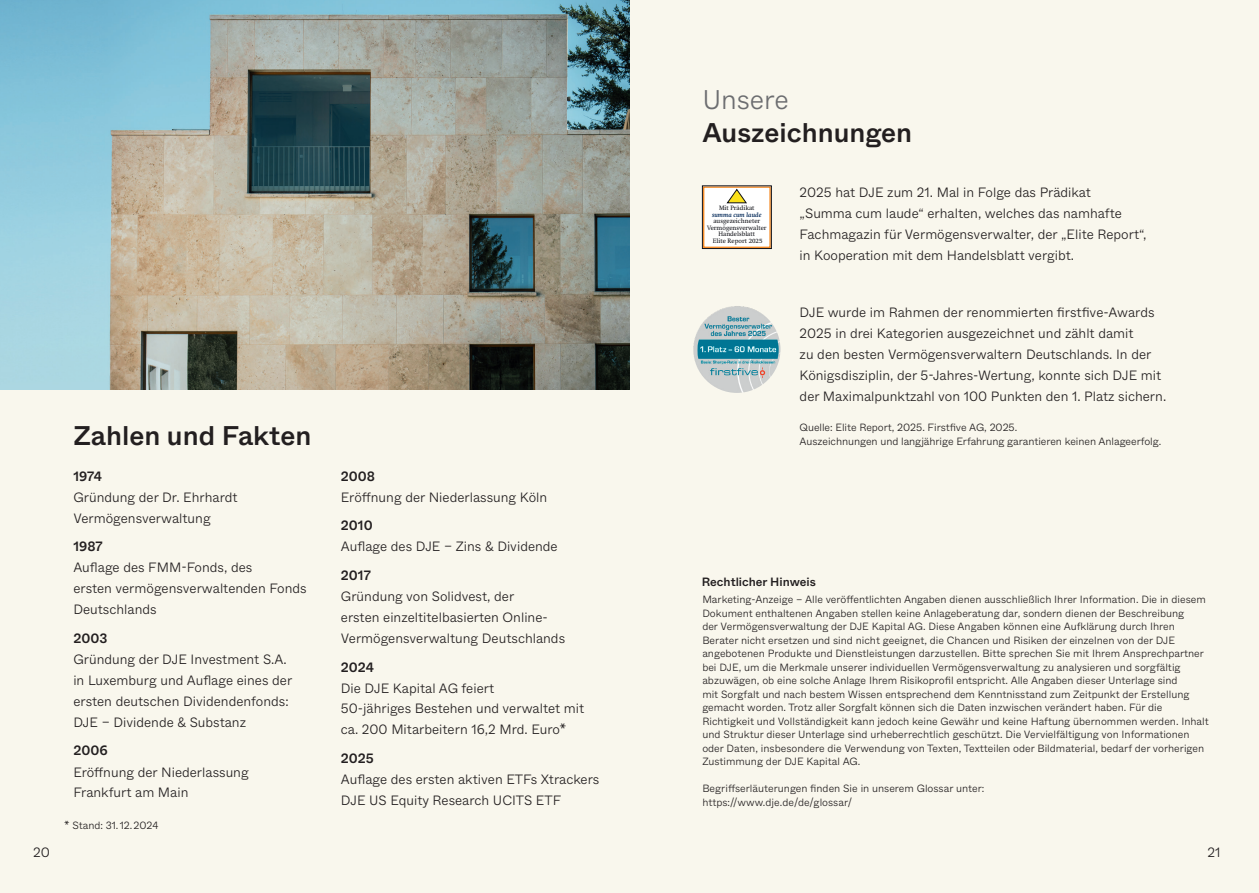
<style>
.page{position:relative;width:1259px;height:893px;background:#f9f7ed}
.page>*{position:absolute;margin:0;border:0;box-sizing:border-box;transform-origin:0 0}
.t1{font:500 27px "ABC Whyte";color:#231f20}
.t2{font:300 27px "ABC Whyte";color:#6c6d70}
.t3{font:300 13.5px/21px "ABC Whyte";color:#231f20}
.t4{font:500 13.5px "ABC Whyte";color:#231f20}
.t5{font:500 12px "ABC Whyte";color:#231f20}
.t6{font:300 10.5px/13.5px "ABC Whyte";color:#231f20}
.t7{font:6.3px/6.6px "Swift";color:#101117;text-align:center}
.t8{font:italic 700 6.3px "Swift";color:#012757}
</style>
<div class="page">
<div style="left:702px;top:186px;width:69px;height:63px;background:#fff"></div>
<svg style="left:727px;top:189px;width:19px;height:14px"></svg>
<div style="left:702px;top:186px;width:69px;height:63px;border:1px solid #101117"></div>
<img style="left:693px;top:306px;width:87px;height:87px;border-radius:44px">
<img style="left:0;top:0;width:629px;height:389px">
<h1 class="t2" style="left:702px;top:82px;width:88px">Unsere</h1>
<h1 class="t1" style="left:702px;top:115px;width:211px">Auszeichnungen</h1>
<h1 class="t1" style="left:73px;top:418px;width:239px">Zahlen und Fakten</h1>
<p class="t4" style="left:73px;top:467px;width:30px">1974</p>
<p class="t3" style="left:73px;top:487px;width:166px">Gründung der Dr. Ehrhardt<br>Vermögensverwaltung</p>
<p class="t4" style="left:73px;top:538px;width:31px">1987</p>
<p class="t3" style="left:73px;top:557px;width:235px">Auflage des FMM-Fonds, des<br>ersten vermögensverwaltenden Fonds<br>Deutschlands</p>
<p class="t4" style="left:73px;top:629px;width:36px">2003</p>
<p class="t3" style="left:73px;top:649px;width:220px">Gründung der DJE Investment S.A. in Luxemburg und Auflage eines der ersten deutschen Dividendenfonds:<br>DJE – Dividende &amp; Substanz</p>
<p class="t4" style="left:73px;top:742px;width:36px">2006</p>
<p class="t3" style="left:73px;top:761px;width:177px">Eröffnung der Niederlassung<br>Frankfurt am Main</p>
<p class="t6" style="left:64px;top:819px;width:96px">* Stand: 31. 12. 2024</p>
<p class="t4" style="left:341px;top:467px;width:36px">2008</p>
<p class="t3" style="left:341px;top:487px;width:208px">Eröffnung der Niederlassung Köln</p>
<p class="t4" style="left:341px;top:517px;width:33px">2010</p>
<p class="t3" style="left:341px;top:536px;width:218px">Auflage des DJE – Zins &amp; Dividende</p>
<p class="t4" style="left:341px;top:566px;width:31px">2017</p>
<p class="t3" style="left:341px;top:586px;width:226px">Gründung von Solidvest, der<br>ersten einzeltitelbasierten Online-<br>Vermögensverwaltung Deutschlands</p>
<p class="t4" style="left:341px;top:658px;width:35px">2024</p>
<p class="t3" style="left:341px;top:677px;width:245px">Die DJE Kapital AG feiert<br>50-jähriges Bestehen und verwaltet mit ca. 200 Mitarbeitern 16,2 Mrd. Euro*</p>
<p class="t4" style="left:341px;top:749px;width:35px">2025</p>
<p class="t3" style="left:341px;top:769px;width:260px">Auflage des ersten aktiven ETFs Xtrackers<br>DJE US Equity Research UCITS ETF</p>
<p class="t7" style="left:719px;top:204px;width:37px">Mit Prädikat</p>
<p class="t8" style="left:712px;top:211px;width:51px">summa cum laude</p>
<p class="t7" style="left:707px;top:218px;width:61px">ausgezeichneter<br>Vermögensverwalter<br>Handelsblatt<br>Elite Report 2025</p>
<p class="t3" style="left:799px;top:181px;width:348px">2025 hat DJE zum 21. Mal in Folge das Prädikat „Summa cum laude“ erhalten, welches das namhafte Fachmagazin für Vermögensverwalter, der „Elite Report“, in Kooperation mit dem Handelsblatt vergibt.</p>
<p class="t3" style="left:799px;top:302px;width:368px">DJE wurde im Rahmen der renommierten firstfive-Awards 2025 in drei Kategorien ausgezeichnet und zählt damit<br>zu den besten Vermögensverwaltern Deutschlands. In der Königsdisziplin, der 5-Jahres-Wertung, konnte sich DJE mit der Maximalpunktzahl von 100 Punkten den 1. Platz sichern.</p>
<p class="t6" style="left:799px;top:421px;width:363px">Quelle: Elite Report, 2025. Firstfive AG, 2025.<br>Auszeichnungen und langjährige Erfahrung garantieren keinen Anlageerfolg.</p>
<p class="t5" style="left:702px;top:574px;width:116px">Rechtlicher Hinweis</p>
<p class="t6" style="left:702px;top:593px;width:508px">Marketing-Anzeige – Alle veröffentlichten Angaben dienen ausschließlich Ihrer Information. Die in diesem Dokument enthaltenen Angaben stellen keine Anlageberatung dar, sondern dienen der Beschreibung<br>der Vermögensverwaltung der DJE Kapital AG. Diese Angaben können eine Aufklärung durch Ihren Berater nicht ersetzen und sind nicht geeignet, die Chancen und Risiken der einzelnen von der DJE angebotenen Produkte und Dienstleistungen darzustellen. Bitte sprechen Sie mit Ihrem Ansprechpartner bei DJE, um die Merkmale unserer individuellen Vermögensverwaltung zu analysieren und sorgfältig abzuwägen, ob eine solche Anlage Ihrem Risikoprofil entspricht. Alle Angaben dieser Unterlage sind<br>mit Sorgfalt und nach bestem Wissen entsprechend dem Kenntnisstand zum Zeitpunkt der Erstellung gemacht worden. Trotz aller Sorgfalt können sich die Daten inzwischen verändert haben. Für die Richtigkeit und Vollständigkeit kann jedoch keine Gewähr und keine Haftung übernommen werden. Inhalt und Struktur dieser Unterlage sind urheberrechtlich geschützt. Die Vervielfältigung von Informationen oder Daten, insbesondere die Verwendung von Texten, Textteilen oder Bildmaterial, bedarf der vorherigen Zustimmung der DJE Kapital AG.</p>
<p class="t6" style="left:702px;top:782px;width:283px">Begriffserläuterungen finden Sie in unserem Glossar unter: https://www.dje.de/de/glossar/</p>
<p class="t3" style="left:33px;top:842px;width:18px">20</p>
<p class="t3" style="left:1207px;top:842px;width:15px">21</p>
</div>
